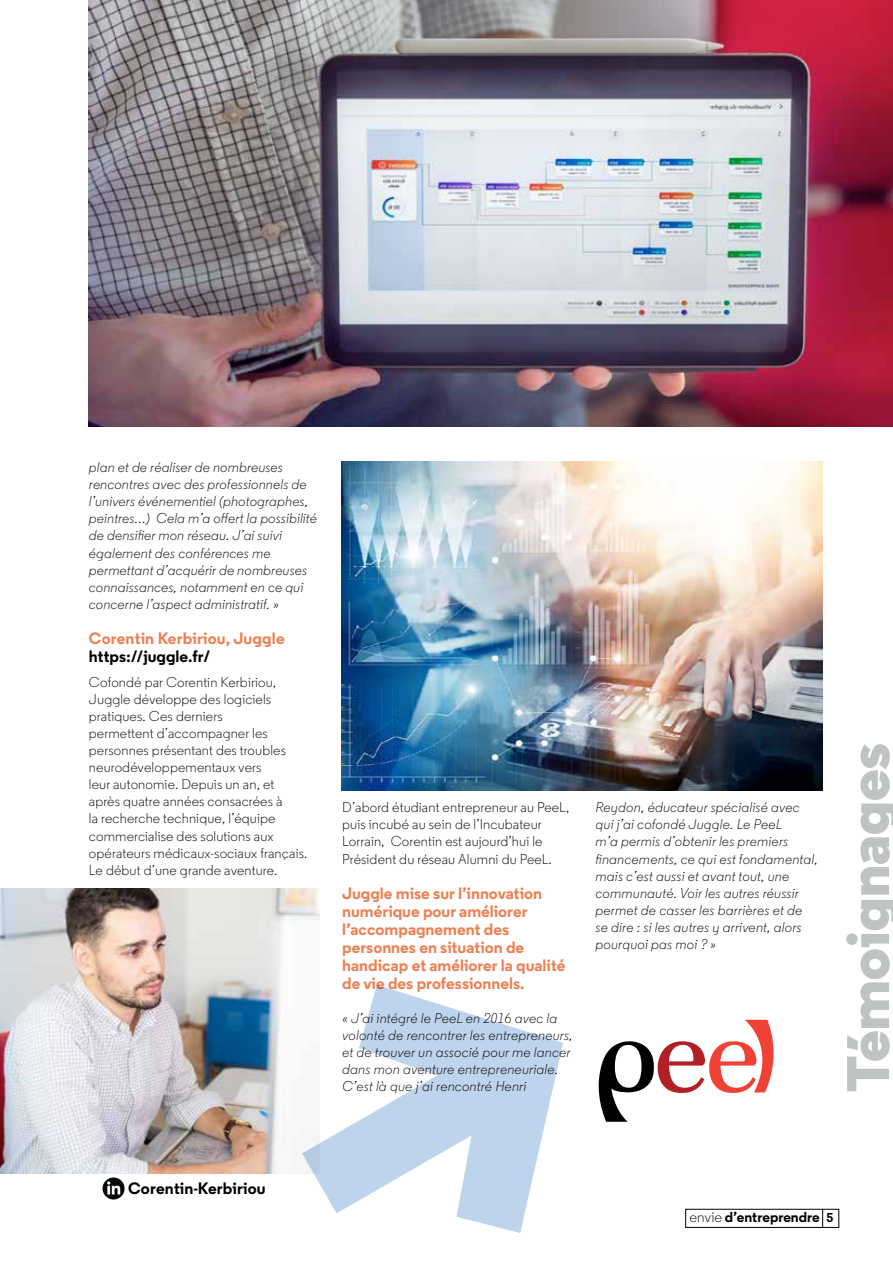
<style>
.page{position:relative;width:893px;height:1263px;background:#fff}
.page>*{position:absolute;margin:0;border:0;box-sizing:border-box;transform-origin:0 0}
.t1{font:800 60px "Regular";letter-spacing:-.01em;color:#b1b4b6}
.t2{font:700 16.5px/18px "Regular";color:#ed8052}
.t3{font:700 16.5px "Regular";letter-spacing:.01em;color:#000}
.t4{font:700 14.55px "Regular";color:#000}
.t5{font:italic 300 14.25px/17.1px "Regular";letter-spacing:.015em;color:#000}
.t6{font:300 14.25px/17.1px "Regular";letter-spacing:.01em;color:#000}
.s1{font-weight:300;font-size:15px}
.s2{font-size:12.9px}
</style>
<div class="page">
<img style="left:89px;top:0;width:804px;height:426px">
<img style="left:0;top:889px;width:320px;height:284px">
<div style="left:685px;top:1209px;width:154px;height:19px;border:1px solid #000"></div>
<svg style="left:822px;top:1209px;width:1px;height:18px"></svg>
<img style="left:342px;top:461px;width:480px;height:329px">
<svg style="left:635px;top:1020px;width:139px;height:73px"></svg>
<svg style="left:103px;top:1177px;width:22px;height:22px"></svg>
<svg style="left:107px;top:1181px;width:13px;height:13px"></svg>
<svg style="left:248px;top:919px;width:387px;height:255px"></svg>
<p class="t5" style="left:89px;top:459px;width:229px">plan et de réaliser de nombreuses rencontres avec des professionnels de l’univers événementiel (photographes, peintres…) Cela m’a offert la possibilité de densifier mon réseau. J’ai suivi également des conférences me permettant d’acquérir de nombreuses connaissances, notamment en ce qui concerne l’aspect administratif. »</p>
<p class="t2" style="left:89px;top:629px;width:197px">Corentin Kerbiriou, Juggle</p>
<p class="t3" style="left:89px;top:645px;width:123px">https://juggle.fr/</p>
<p class="t6" style="left:89px;top:673px;width:220px">Cofondé par Corentin Kerbiriou,<br>Juggle développe des logiciels pratiques. Ces derniers<br>permettent d’accompagner les personnes présentant des troubles neurodéveloppementaux vers<br>leur autonomie. Depuis un an, et après quatre années consacrées à<br>la recherche technique, l’équipe commercialise des solutions aux opérateurs médicaux-sociaux français.<br>Le début d’une grande aventure.</p>
<p class="t6" style="left:342px;top:799px;width:229px">D’abord étudiant entrepreneur au PeeL, puis incubé au sein de l’Incubateur Lorrain, Corentin est aujourd’hui le Président du réseau Alumni du PeeL.</p>
<p class="t2" style="left:342px;top:884px;width:225px">Juggle mise sur l’innovation numérique pour améliorer l’accompagnement des personnes en situation de handicap et améliorer la qualité de vie des professionnels.</p>
<p class="t5" style="left:342px;top:1009px;width:232px">« J’ai intégré le PeeL en 2016 avec la volonté de rencontrer les entrepreneurs, et de trouver un associé pour me lancer dans mon aventure entrepreneuriale.<br>C’est là que j’ai rencontré Henri</p>
<p class="t5" style="left:595px;top:799px;width:224px">Reydon, éducateur spécialisé avec qui j’ai cofondé Juggle. Le PeeL<br>m’a permis d’obtenir les premiers financements, ce qui est fondamental, mais c’est aussi et avant tout, une communauté. Voir les autres réussir permet de casser les barrières et de se dire : si les autres y arrivent, alors pourquoi pas moi ? »</p>
<h1 class="t1" style="left:830px;top:1092px;width:351px;rotate:-90deg">Témoignages</h1>
<p class="t3" style="left:128px;top:1177px;width:139px">Corentin-Kerbiriou</p>
<p class="t4" style="left:690px;top:1208px;width:145px"><span class="s1">envie</span> d’entreprendre <span class="s2">5</span></p>
</div>
